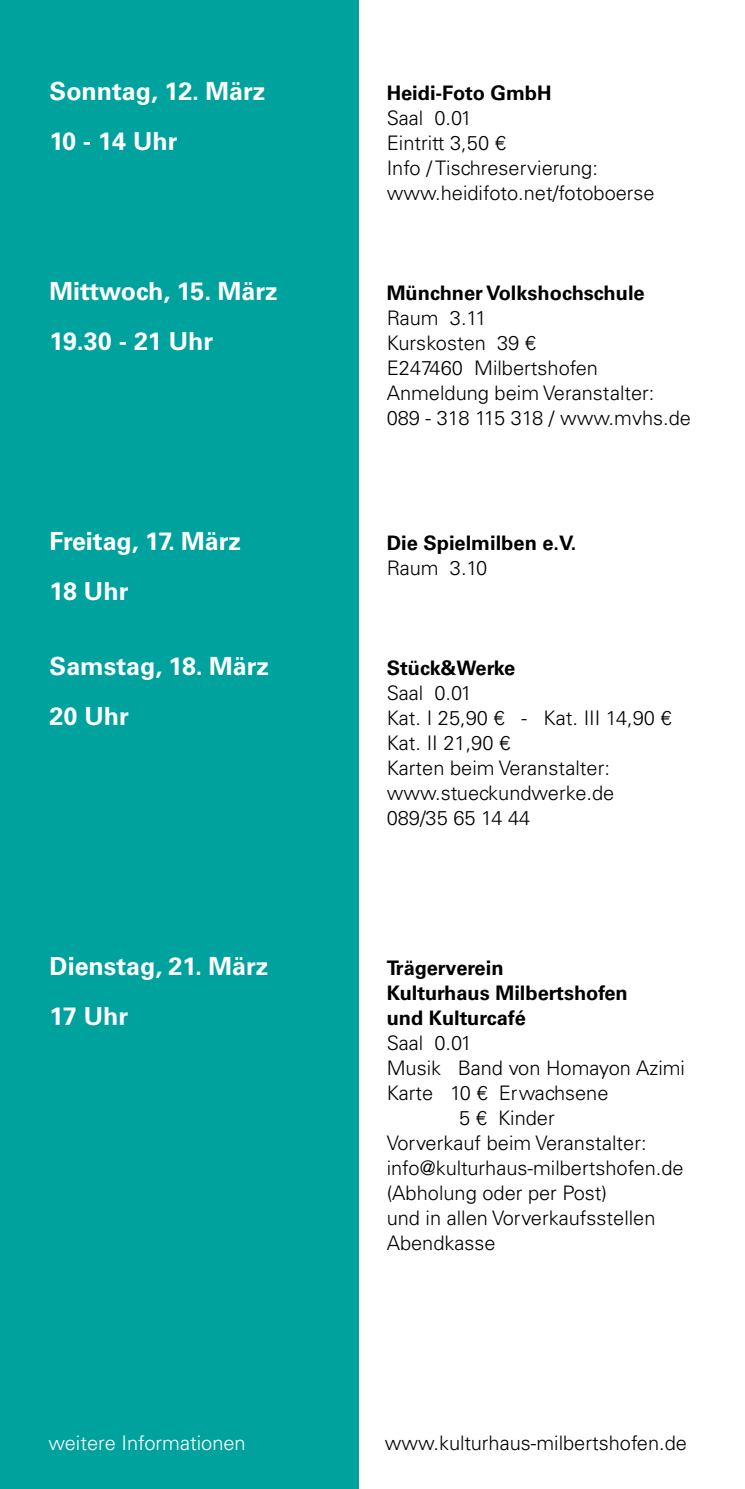
<style>
.page{position:relative;width:745px;height:1489px;background:#fff}
.page>*{position:absolute;margin:0;border:0;box-sizing:border-box;transform-origin:0 0}
.t1{font:700 25px/50px "Univers LT";color:#fff}
.t2{font:300 20px/25px "Univers LT";color:#000}
.t3{font:700 20px/25px "Univers LT";color:#000}
.t4{font:300 20px "Univers LT";color:#fff}
</style>
<div class="page">
<div style="left:0;top:0;width:358px;height:1488px;background:#00a29e"></div>
<p class="t1" style="left:50px;top:66px;width:217px">Sonntag, 12. März<br>10 - 14 Uhr</p>
<p class="t3" style="left:386px;top:80px;width:166px">Heidi-Foto GmbH</p>
<p class="t2" style="left:386px;top:105px;width:269px">Saal 0.01<br>Eintritt 3,50 €<br>Info / Tischreservierung: www.heidifoto.net/fotoboerse</p>
<p class="t1" style="left:50px;top:266px;width:229px">Mittwoch, 15. März<br>19.30 - 21 Uhr</p>
<p class="t3" style="left:386px;top:280px;width:259px">Münchner Volkshochschule</p>
<p class="t2" style="left:386px;top:305px;width:305px">Raum 3.11<br>Kurskosten 39 €<br>E247460 Milbertshofen<br>Anmeldung beim Veranstalter:<br>089 - 318 115 318 / www.mvhs.de</p>
<p class="t1" style="left:50px;top:516px;width:193px">Freitag, 17. März<br>18 Uhr</p>
<p class="t3" style="left:386px;top:530px;width:191px">Die Spielmilben e.V.</p>
<p class="t2" style="left:386px;top:555px;width:102px">Raum 3.10</p>
<p class="t1" style="left:50px;top:641px;width:221px">Samstag, 18. März<br>20 Uhr</p>
<p class="t3" style="left:386px;top:655px;width:130px">Stück&amp;Werke</p>
<p class="t2" style="left:386px;top:680px;width:286px">Saal 0.01<br>Kat. I 25,90 € - Kat. III 14,90 €<br>Kat. II 21,90 €<br>Karten beim Veranstalter: www.stueckundwerke.de<br>089/35 65 14 44</p>
<p class="t1" style="left:50px;top:941px;width:220px">Dienstag, 21. März<br>17 Uhr</p>
<p class="t3" style="left:386px;top:955px;width:242px">Trägerverein<br>Kulturhaus Milbertshofen und Kulturcafé</p>
<p class="t2" style="left:386px;top:1030px;width:87px">Saal 0.01</p>
<p class="t2" style="left:386px;top:1055px;width:299px">Musik Band von Homayon Azimi</p>
<p class="t2" style="left:386px;top:1080px;width:223px">Karte 10 € Erwachsene</p>
<p class="t2" style="left:459px;top:1105px;width:97px">5 € Kinder</p>
<p class="t2" style="left:386px;top:1130px;width:261px">Vorverkauf beim Veranstalter:</p>
<p class="t2" style="left:386px;top:1155px;width:298px">info@kulturhaus-milbertshofen.de</p>
<p class="t2" style="left:386px;top:1180px;width:222px">(Abholung oder per Post)</p>
<p class="t2" style="left:386px;top:1205px;width:270px">und in allen Vorverkaufsstellen</p>
<p class="t2" style="left:386px;top:1230px;width:110px">Abendkasse</p>
<p class="t4" style="left:48px;top:1430px;width:199px">weitere Informationen</p>
<p class="t2" style="left:384px;top:1430px;width:303px">www.kulturhaus-milbertshofen.de</p>
</div>
